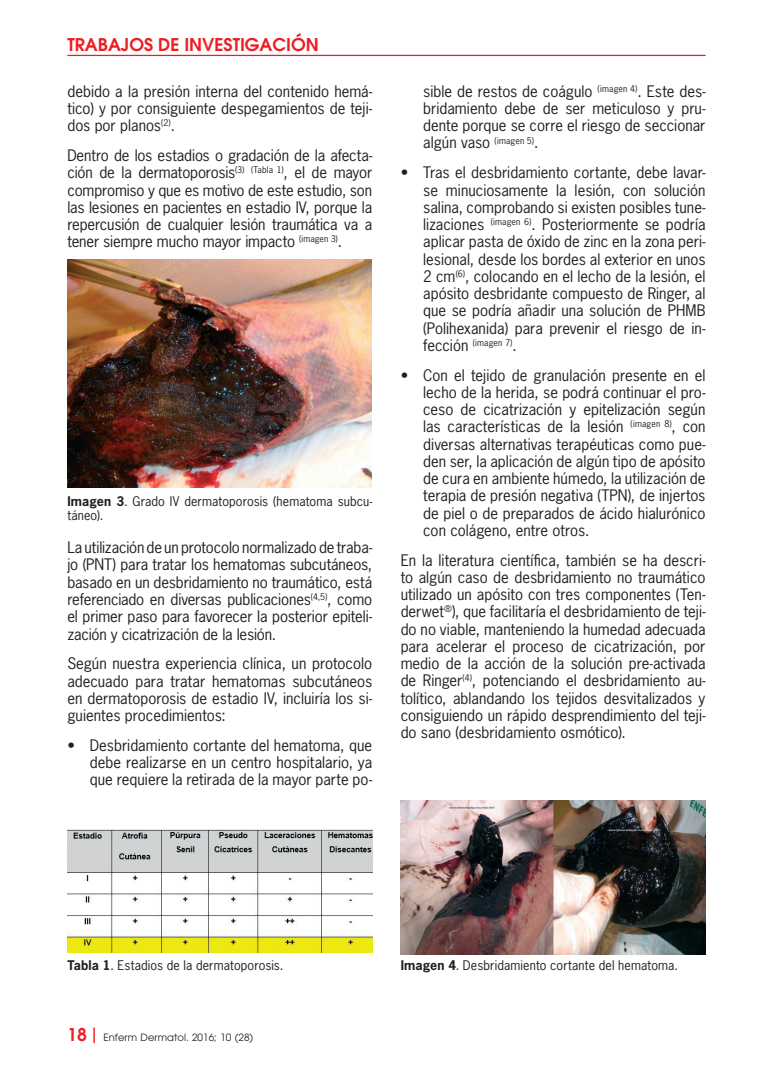
<style>
.page{position:relative;width:773px;height:1081px;background:#fff}
.page>*{position:absolute;margin:0;border:0;box-sizing:border-box;transform-origin:0 0}
.t1{font:600 17.5px "Avant Garde";color:#ee1d23}
.t2{font:15px/17.2px "News Gothic Std";color:#231f20;text-align:justify}
.t3{font:12.5px/14.4px "News Gothic Std";letter-spacing:.01em;color:#231f20}
.t4{font:10px "Avant Garde";color:#231f20}
.t5{font:8.75px "News Gothic Std";letter-spacing:.025em;color:#231f20}
.s1{font-weight:700}
.s2{font-size:15px}
</style>
<div class="page">
<img style="left:67px;top:829px;width:305px;height:123px">
<img style="left:67px;top:260px;width:304px;height:227px">
<img style="left:400px;top:800px;width:305px;height:154px">
<hr style="left:67px;top:55px;width:638px;height:1px;background:#ee1d23">
<p class="t1" style="left:67px;top:33px;width:253px">TRABAJOS DE INVESTIGACIÓN</p>
<p class="t2" style="left:67px;top:82px;width:306px">debido a la presión interna del contenido hemá&shy;tico) y por consiguiente despegamientos de teji&shy;dos por planos<sup>(2)</sup>.</p>
<p class="t2" style="left:67px;top:147px;width:306px">Dentro de los estadios o gradación de la afecta&shy;ción de la dermatoporosis<sup>(3)</sup> <sup>(Tabla</sup> <sup>1)</sup>, el de mayor compromiso y que es motivo de este estudio, son las lesiones en pacientes en estadio IV, porque la repercusión de cualquier lesión traumática va a tener siempre mucho mayor impacto <sup>(imagen</sup> <sup>3)</sup>.</p>
<p class="t3" style="left:67px;top:494px;width:306px"><span class="s1">Imagen 3</span>. Grado IV dermatoporosis (hematoma subcu&shy;táneo).</p>
<p class="t2" style="left:67px;top:539px;width:306px">La utilización de un protocolo normalizado de traba&shy;jo (PNT) para tratar los hematomas subcutáneos, basado en un desbridamiento no traumático, está referenciado en diversas publicaciones<sup>(4,5)</sup>, como el primer paso para favorecer la posterior epiteli&shy;zación y cicatrización de la lesión.</p>
<p class="t2" style="left:67px;top:655px;width:306px">Según nuestra experiencia clínica, un protocolo adecuado para tratar hematomas subcutáneos en dermatoporosis de estadio IV, incluiría los si&shy;guientes procedimientos:</p>
<p class="t2" style="left:90px;top:736px;width:284px;text-indent:-22px">• Desbridamiento cortante del hematoma, que debe realizarse en un centro hospitalario, ya que requiere la retirada de la mayor parte po-</p>
<p class="t2" style="left:423px;top:82px;width:284px">sible de restos de coágulo <sup>(imagen</sup> <sup>4)</sup>. Este des&shy;bridamiento debe de ser meticuloso y pru&shy;dente porque se corre el riesgo de seccionar algún vaso <sup>(imagen</sup> <sup>5)</sup>.</p>
<p class="t2" style="left:423px;top:164px;width:284px;text-indent:-22px">• Tras el desbridamiento cortante, debe lavar&shy;se minuciosamente la lesión, con solución salina, comprobando si existen posibles tune&shy;lizaciones <sup>(imagen</sup> <sup>6)</sup>. Posteriormente se podría aplicar pasta de óxido de zinc en la zona peri&shy;lesional, desde los bordes al exterior en unos 2 cm<sup>(6)</sup>, colocando en el lecho de la lesión, el apósito desbridante compuesto de Ringer, al que se podría añadir una solución de PHMB (Polihexanida) para prevenir el riesgo de in-</p>
<p class="t5" style="left:423px;top:337px;width:95px"><span class="s2">fección</span> (imagen 7)<span class="s2">.</span></p>
<p class="t2" style="left:423px;top:366px;width:284px;text-indent:-22px">• Con el tejido de granulación presente en el lecho de la herida, se podrá continuar el pro&shy;ceso de cicatrización y epitelización según las características de la lesión <sup>(imagen</sup> <sup>8)</sup>, con diversas alternativas terapéuticas como pue&shy;den ser, la aplicación de algún tipo de apósito de cura en ambiente húmedo, la utilización de terapia de presión negativa (TPN), de injertos de piel o de preparados de ácido hialurónico con colágeno, entre otros.</p>
<p class="t2" style="left:400px;top:551px;width:306px">En la literatura científica, también se ha descri&shy;to algún caso de desbridamiento no traumático utilizado un apósito con tres componentes (Ten&shy;derwet<sup>®</sup>), que facilitaría el desbridamiento de teji&shy;do no viable, manteniendo la humedad adecuada para acelerar el proceso de cicatrización, por medio de la acción de la solución pre-activada de Ringer<sup>(4)</sup>, potenciando el desbridamiento au&shy;tolítico, ablandando los tejidos desvitalizados y consiguiendo un rápido desprendimiento del teji&shy;do sano (desbridamiento osmótico).</p>
<p class="t3" style="left:67px;top:958px;width:217px"><span class="s1">Tabla 1</span>. Estadios de la dermatoporosis.</p>
<p class="t1" style="left:67px;top:1023px;width:30px">18 ❘</p>
<p class="t4" style="left:103px;top:1032px;width:151px">Enferm Dermatol. 2016; 10 (28)</p>
<p class="t3" style="left:400px;top:958px;width:279px"><span class="s1">Imagen 4</span>. Desbridamiento cortante del hematoma.</p>
</div>
